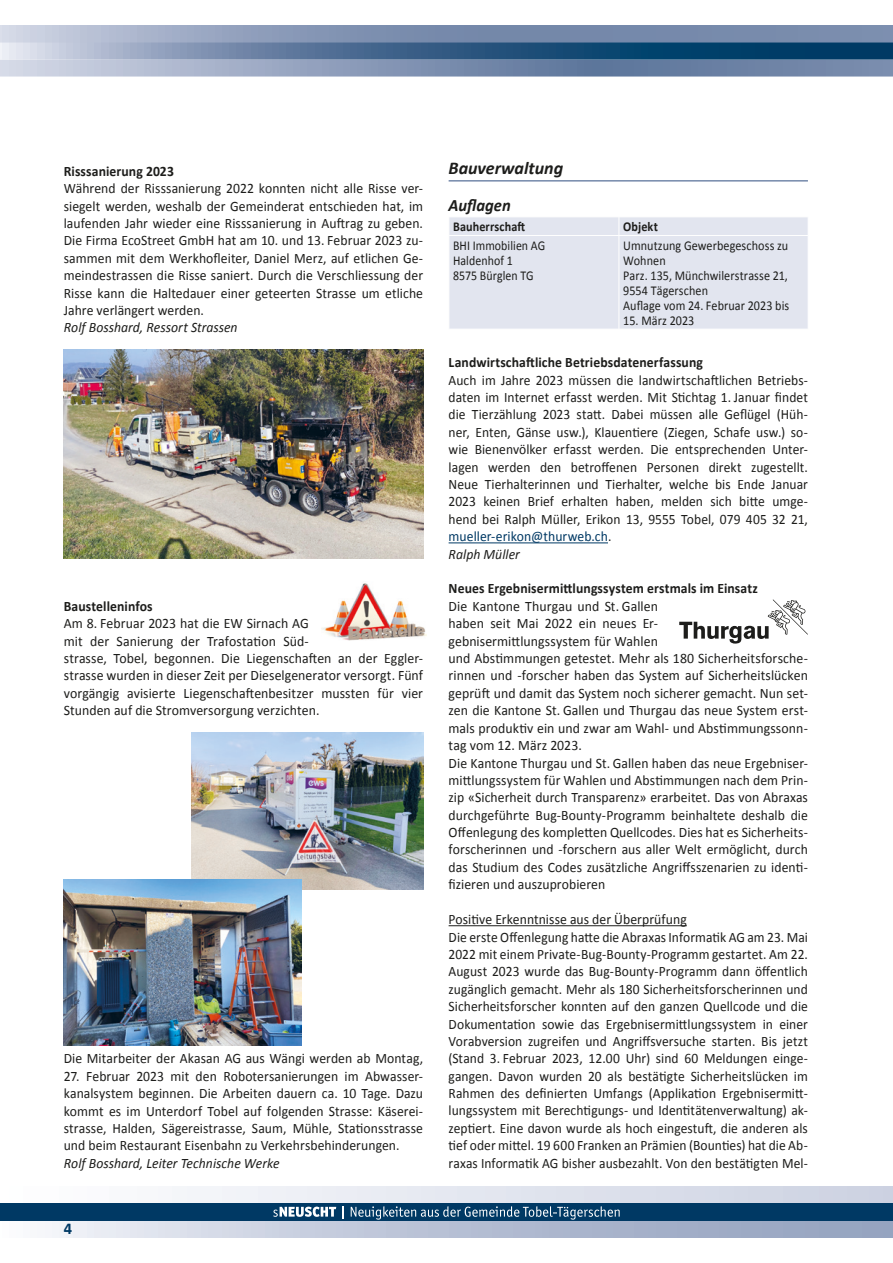
<style>
.page{position:relative;width:893px;height:1263px;background:#fff}
.page>*{position:absolute;margin:0;border:0;box-sizing:border-box;transform-origin:0 0}
.t1{font:italic 700 18px "Calibri";color:#1d1d1b}
.t2{font:italic 700 17.4px "Calibri";color:#1d1d1b;scale:.95 1}
.t3{font:700 16.5px "Calibri";color:#003964}
.t4{font:14.4px/17.4px "Calibri";letter-spacing:.005em;color:#1d1d1b;text-align:justify;scale:.95 1}
.t5{font:14.4px/17.4px "Calibri";letter-spacing:.005em;color:#1d1d1b;scale:.96 1}
.t6{font:14.4px/17.4px "Calibri";letter-spacing:.005em;color:#1d1d1b;scale:.94 1}
.t7{font:700 14.4px "Calibri";letter-spacing:.005em;color:#1d1d1b;scale:.95 1}
.t8{font:italic 14.4px "Calibri";color:#1d1d1b;scale:.95 1}
.t9{font:13.5px/15px "Calibri";letter-spacing:.005em;color:#1d1d1b;scale:.9 1}
.t10{font:13.5px/15px "Calibri";letter-spacing:.005em;color:#1d1d1b;scale:.88 1}
.t11{font:700 13.5px "Calibri";letter-spacing:.01em;color:#1d1d1b;scale:.9 1}
.s1{color:#003964}
.s2{font-style:italic}
</style>
<div class="page">
<div style="left:0;top:1220px;width:893px;height:17px;background:linear-gradient(to right,#f0f2f8,#8a99b9)"></div>
<div style="left:0;top:1186px;width:893px;height:17px;background:linear-gradient(to right,#fff,#ccd1e1)"></div>
<svg style="left:0;top:26px;width:893px;height:17px;background:#8798b6"></svg>
<div style="left:0;top:1203px;width:893px;height:17px;background:#003964"></div>
<svg style="left:0;top:44px;width:893px;height:33px;background:#6b86a6"></svg>
<img style="left:0;top:43px;width:893px;height:1px">
<svg style="left:342px;top:1207px;width:1px;height:12px"></svg>
<svg style="left:273px;top:1206px;width:63px;height:11px"></svg>
<svg style="left:351px;top:1206px;width:269px;height:13px"></svg>
<hr style="left:449px;top:180px;width:359px;height:2px;background:#7589ab">
<hr style="left:449px;top:542px;width:159px;height:1px;background:#003964">
<hr style="left:449px;top:925px;width:238px;height:1px;background:#1d1d1b">
<div style="left:449px;top:217px;width:359px;height:112px;background:#e2e5ef"></div>
<hr style="left:449px;top:235px;width:1px;height:94px;background:#fff">
<hr style="left:619px;top:236px;width:1px;height:93px;background:#fff">
<img style="left:64px;top:350px;width:359px;height:209px">
<img style="left:322px;top:583px;width:104px;height:57px">
<svg style="left:679px;top:599px;width:129px;height:45px"></svg>
<img style="left:191px;top:733px;width:232px;height:156px">
<img style="left:64px;top:879px;width:237px;height:167px">
<p class="t7" style="left:64px;top:162px;width:117px">Risssanierung 2023</p>
<p class="t4" style="left:64px;top:180px;width:380px">Während der Risssanierung 2022 konnten nicht alle Risse ver&shy;siegelt werden, weshalb der Gemeinderat entschieden hat, im laufenden Jahr wieder eine Risssanierung in Auftrag zu geben.<br>Die Firma EcoStreet GmbH hat am 10. und 13. Februar 2023 zu&shy;sammen mit dem Werkhofleiter, Daniel Merz, auf etlichen Ge&shy;meindestrassen die Risse saniert. Durch die Verschliessung der Risse kann die Haltedauer einer geteerten Strasse um etliche Jahre verlängert werden.</p>
<p class="t8" style="left:64px;top:319px;width:185px">Rolf Bosshard, Ressort Strassen</p>
<p class="t7" style="left:64px;top:597px;width:95px">Baustelleninfos</p>
<p class="t5" style="left:64px;top:615px;width:376px">Am 8. Februar 2023 hat die EW Sirnach AG<br>mit der Sanierung der Trafostation Süd-<br>strasse, Tobel, begonnen. Die Liegenschaften an der Eggler&shy;strasse wurden in dieser Zeit per Dieselgenerator versorgt. Fünf vorgängig avisierte Liegenschaftenbesitzer mussten für vier Stunden auf die Stromversorgung verzichten.</p>
<p class="t4" style="left:64px;top:1050px;width:380px">Die Mitarbeiter der Akasan AG aus Wängi werden ab Montag,</p>
<p class="t4" style="left:64px;top:1067px;width:380px">27. Februar 2023 mit den Robotersanierungen im Abwasser&shy;kanalsystem beginnen. Die Arbeiten dauern ca. 10 Tage. Dazu kommt es im Unterdorf Tobel auf folgenden Strasse: Käserei&shy;strasse, Halden, Sägereistrasse, Saum, Mühle, Stationsstrasse und beim Restaurant Eisenbahn zu Verkehrsbehinderungen.</p>
<p class="t8" style="left:64px;top:1154px;width:229px">Rolf Bosshard, Leiter Technische Werke</p>
<p class="t3" style="left:64px;top:1218px;width:10px">4</p>
<p class="t1" style="left:449px;top:156px;width:116px">Bauverwaltung</p>
<p class="t2" style="left:449px;top:194px;width:67px">Auflagen</p>
<p class="t11" style="left:453px;top:218px;width:82px">Bauherrschaft</p>
<p class="t11" style="left:623px;top:218px;width:40px">Objekt</p>
<p class="t10" style="left:453px;top:238px;width:106px">BHI Immobilien AG<br>Haldenhof 1<br>8575 Bürglen TG</p>
<p class="t9" style="left:623px;top:238px;width:186px">Umnutzung Gewerbegeschoss zu<br>Wohnen<br>Parz. 135, Münchwilerstrasse 21,<br>9554 Tägerschen<br>Auflage vom 24. Februar 2023 bis</p>
<p class="t9" style="left:623px;top:313px;width:81px">15. März 2023</p>
<p class="t7" style="left:449px;top:353px;width:269px">Landwirtschaftliche Betriebsdatenerfassung</p>
<p class="t6" style="left:449px;top:371px;width:384px">Auch im Jahre 2023 müssen die landwirtschaftlichen Betriebs&shy;daten im Internet erfasst werden. Mit Stichtag 1. Januar findet die Tierzählung 2023 statt. Dabei müssen alle Geflügel (Hüh&shy;ner, Enten, Gänse usw.), Klauentiere (Ziegen, Schafe usw.) so&shy;wie Bienenvölker erfasst werden. Die entsprechenden Unter&shy;lagen werden den betroffenen Personen direkt zugestellt.<br>Neue Tierhalterinnen und Tierhalter, welche bis Ende Januar 2023 keinen Brief erhalten haben, melden sich bitte umge&shy;hend bei Ralph Müller, Erikon 13, 9555 Tobel, 079 405 32 21, <span class="s1">mueller-erikon@thurweb.ch</span>.<br><span class="s2">Ralph Müller</span></p>
<p class="t7" style="left:449px;top:580px;width:327px">Neues Ergebnisermittlungssystem erstmals im Einsatz</p>
<p class="t5" style="left:449px;top:597px;width:376px">Die Kantone Thurgau und St. Gallen<br>haben seit Mai 2022 ein neues Er-<br>gebnisermittlungssystem für Wahlen<br>und Abstimmungen getestet. Mehr als 180 Sicherheitsforsche&shy;rinnen und -forscher haben das System auf Sicherheitslücken geprüft und damit das System noch sicherer gemacht. Nun set&shy;zen die Kantone St. Gallen und Thurgau das neue System erst&shy;mals produktiv ein und zwar am Wahl- und Abstimmungssonn&shy;tag vom 12. März 2023.<br>Die Kantone Thurgau und St. Gallen haben das neue Ergebniser&shy;mittlungssystem für Wahlen und Abstimmungen nach dem Prin&shy;zip «Sicherheit durch Transparenz» erarbeitet. Das von Abraxas durchgeführte Bug-Bounty-Programm beinhaltete deshalb die Offenlegung des kompletten Quellcodes. Dies hat es Sicherheits&shy;forscherinnen und -forschern aus aller Welt ermöglicht, durch das Studium des Codes zusätzliche Angriffsszenarien zu identi&shy;fizieren und auszuprobieren</p>
<p class="t4" style="left:449px;top:911px;width:380px;text-align:left">Positive Erkenntnisse aus der Überprüfung<br>Die erste Offenlegung hatte die Abraxas Informatik AG am 23. Mai 2022 mit einem Private-Bug-Bounty-Programm gestartet. Am 22.<br>August 2023 wurde das Bug-Bounty-Programm dann öffentlich zugänglich gemacht. Mehr als 180 Sicherheitsforscherinnen und Sicherheitsforscher konnten auf den ganzen Quellcode und die Dokumentation sowie das Ergebnisermittlungssystem in einer Vorabversion zugreifen und Angriffsversuche starten. Bis jetzt (Stand 3. Februar 2023, 12.00 Uhr) sind 60 Meldungen einge&shy;gangen. Davon wurden 20 als bestätigte Sicherheitslücken im Rahmen des definierten Umfangs (Applikation Ergebnisermitt&shy;lungssystem mit Berechtigungs- und Identitätenverwaltung) ak&shy;zeptiert. Eine davon wurde als hoch eingestuft, die anderen als tief oder mittel. 19 600 Franken an Prämien (Bounties) hat die Ab&shy;raxas Informatik AG bisher ausbezahlt. Von den bestätigten Mel-</p>
</div>
